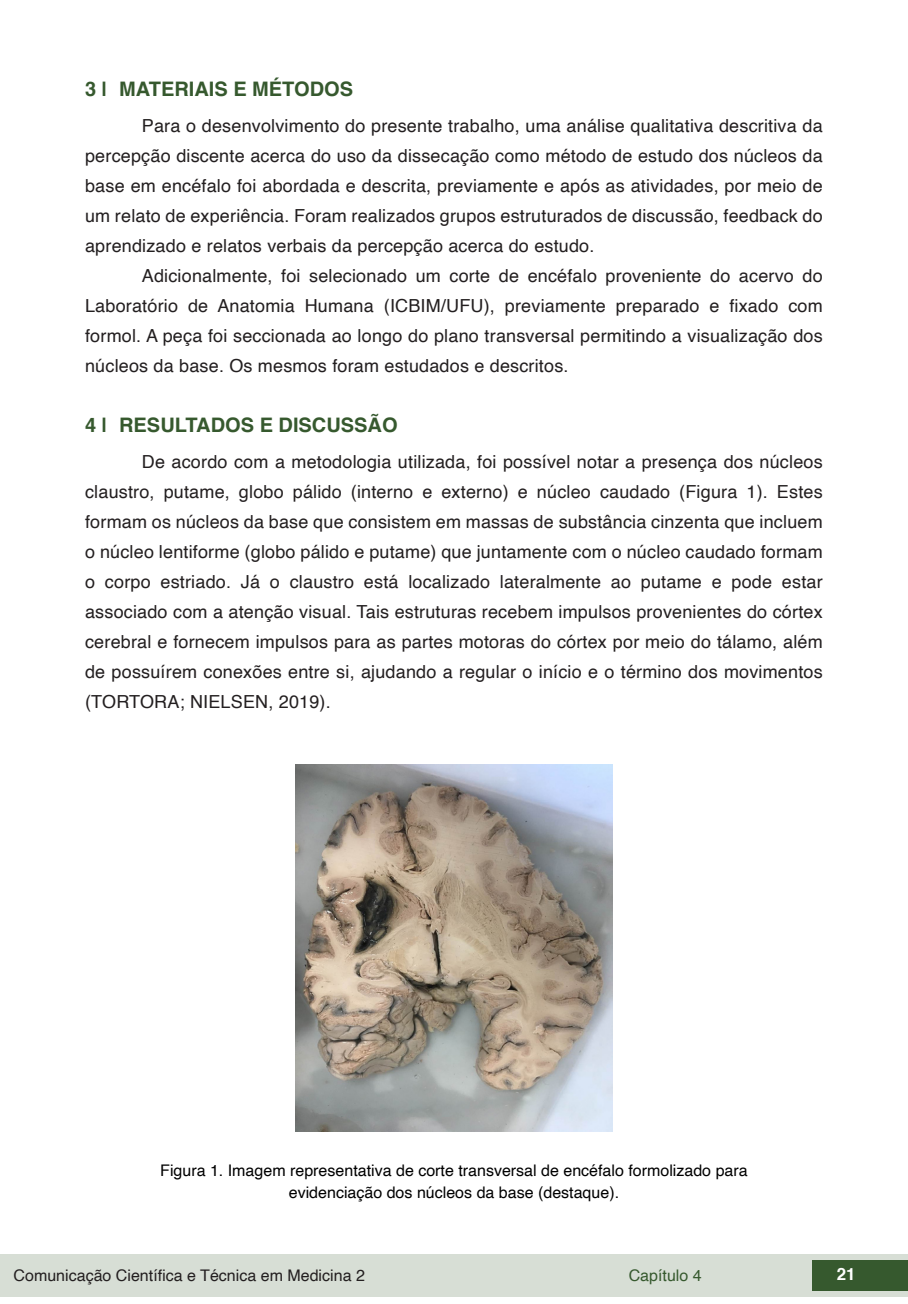
<style>
.page{position:relative;width:908px;height:1304px;background:#fff}
.page>*{position:absolute;margin:0;border:0;box-sizing:border-box;transform-origin:0 0}
.t1{font:700 20px "Helvetica";color:#36592e}
.txt{font:18px/30px "Helvetica";letter-spacing:.01em;color:#231f20;text-align:justify}
.t2{font:700 16.8px "Helvetica";color:#fff}
.info_tab_graf_imag{font:16px/22px "Helvetica";color:#000;text-align:center}
.t3{font:16px "Helvetica";color:#231f20}
.t4{font:16px "Helvetica";color:#36592e}
</style>
<div class="page">
<div style="left:0;top:1254px;width:906px;height:43px;background:#d7ded5"></div>
<div style="left:812px;top:1261px;width:95px;height:30px;background:#36592e"></div>
<img style="left:296px;top:764px;width:316px;height:367px">
<p class="t1" style="left:85px;top:73px;width:269px">3 | MATERIAIS E MÉTODOS</p>
<p class="txt" style="left:85px;top:111px;width:738px;text-indent:57px">Para o desenvolvimento do presente trabalho, uma análise qualitativa descritiva da percepção discente acerca do uso da dissecação como método de estudo dos núcleos da base em encéfalo foi abordada e descrita, previamente e após as atividades, por meio de um relato de experiência. Foram realizados grupos estruturados de discussão, feedback do aprendizado e relatos verbais da percepção acerca do estudo.</p>
<p class="txt" style="left:85px;top:261px;width:738px;text-indent:57px">Adicionalmente, foi selecionado um corte de encéfalo proveniente do acervo do Laboratório de Anatomia Humana (ICBIM/UFU), previamente preparado e fixado com formol. A peça foi seccionada ao longo do plano transversal permitindo a visualização dos núcleos da base. Os mesmos foram estudados e descritos.</p>
<p class="t1" style="left:85px;top:409px;width:314px">4 | RESULTADOS E DISCUSSÃO</p>
<p class="txt" style="left:85px;top:447px;width:738px;text-indent:57px">De acordo com a metodologia utilizada, foi possível notar a presença dos núcleos claustro, putame, globo pálido (interno e externo) e núcleo caudado (Figura 1). Estes formam os núcleos da base que consistem em massas de substância cinzenta que incluem o núcleo lentiforme (globo pálido e putame) que juntamente com o núcleo caudado formam o corpo estriado. Já o claustro está localizado lateralmente ao putame e pode estar associado com a atenção visual. Tais estruturas recebem impulsos provenientes do córtex cerebral e fornecem impulsos para as partes motoras do córtex por meio do tálamo, além de possuírem conexões entre si, ajudando a regular o início e o término dos movimentos (TORTORA; NIELSEN, 2019).</p>
<p class="info_tab_graf_imag" style="left:160px;top:1160px;width:588px">Figura 1. Imagem representativa de corte transversal de encéfalo formolizado para evidenciação dos núcleos da base (destaque).</p>
<p class="t3" style="left:14px;top:1263px;width:352px">Comunicação Científica e Técnica em Medicina 2</p>
<p class="t4" style="left:628px;top:1263px;width:74px">Capítulo 4</p>
<p class="t2" style="left:836px;top:1261px;width:20px">21</p>
</div>
